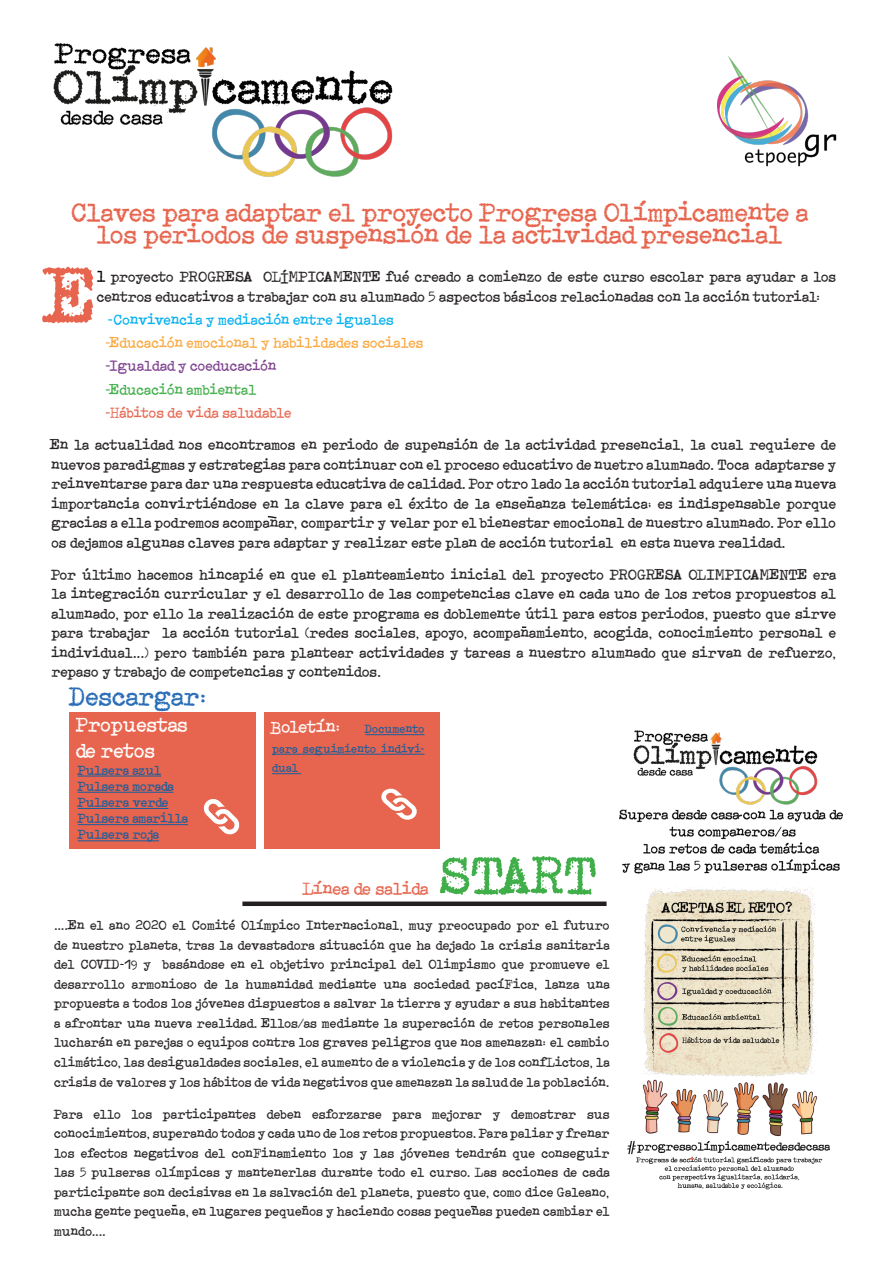
<style>
.page{position:relative;width:893px;height:1263px;background:#fff}
.page>*{position:absolute;margin:0;border:0;box-sizing:border-box;transform-origin:0 0}
.Body_Text{font:80.85px "Maquinade Escribir";color:#e7654e}
.t1{font:54px "Maquinade Escribir";color:#40ae49}
.Body_Text-2{font:27px/22.5px "Maquinade Escribir";color:#e7654e;text-align:center}
.t2{font:27px "Maquinade Escribir";color:#296db6}
.t3{font:21px "Maquinade Escribir";color:#fff}
.t4{font:18px "Maquinade Escribir";color:#e7654e}
.Body_Text-3{font:18px "Maquinade Escribir";letter-spacing:-.005em;color:#fff}
.Body_Text-4{font:15px/19.5px "Maquinade Escribir";letter-spacing:.01em;color:#231f20;text-align:justify}
.Body_Text-5{font:15px "Maquinade Escribir";letter-spacing:.015em;color:#faa63b}
.Body_Text-6{font:15px "Maquinade Escribir";letter-spacing:.01em;color:#00aeef}
.Body_Text-7{font:15px "Maquinade Escribir";letter-spacing:.005em;color:#e7654e}
.Body_Text-8{font:15px "Maquinade Escribir";letter-spacing:.01em;color:#7b3e8c}
.Body_Text-9{font:15px "Maquinade Escribir";letter-spacing:.015em;color:#40ae49}
.Body_Text-10{font:13.5px/19.5px "Maquinade Escribir";letter-spacing:.015em;color:#231f20;text-align:justify}
.t5{font:13.5px "Maquinade Escribir";color:#175d9e}
.Body_Text-11{font:12px/19.5px "Maquinade Escribir";letter-spacing:.02em;color:#175d9e;text-align:right}
.s1{font-size:16.5px;color:#000}
</style>
<div class="page">
<div style="left:69px;top:712px;width:186px;height:136px;background:#e7654e"></div>
<div style="left:264px;top:712px;width:175px;height:136px;background:#e7654e"></div>
<img style="left:718px;top:57px;width:119px;height:110px">
<svg style="left:204px;top:799px;width:36px;height:36px"></svg>
<img style="left:53px;top:43px;width:340px;height:134px">
<img style="left:619px;top:730px;width:224px;height:460px">
<hr style="left:366px;top:734px;width:58px;height:1px;background:#175d9e">
<hr style="left:272px;top:754px;width:152px;height:1px;background:#175d9e">
<svg style="left:272px;top:773px;width:29px;height:1px"></svg>
<svg style="left:381px;top:788px;width:36px;height:32px"></svg>
<hr style="left:78px;top:775px;width:83px;height:1px;background:#175d9e">
<hr style="left:78px;top:792px;width:96px;height:1px;background:#175d9e">
<hr style="left:78px;top:808px;width:90px;height:1px;background:#175d9e">
<hr style="left:78px;top:824px;width:110px;height:1px;background:#175d9e">
<hr style="left:78px;top:840px;width:81px;height:1px;background:#175d9e">
<div style="left:242px;top:901px;width:365px;height:5px;background:#231f20"></div>
<svg style="left:267px;top:516px;width:10px;height:3px"></svg>
<svg style="left:470px;top:1205px;width:7px;height:3px"></svg>
<svg style="left:736px;top:814px;width:8px;height:4px"></svg>
<p class="Body_Text-2" style="left:70px;top:202px;width:739px">Claves para adaptar el proyecto Progresa Olímpicamente a los periodos de suspensión de la actividad presencial</p>
<p class="Body_Text" style="left:51px;top:260px;width:47px">E</p>
<p class="Body_Text-4" style="left:97px;top:268px;width:741px"><span class="s1">l</span> proyecto“PROGRESA OLÍMPICAMENTE fué creado a comienzo de este curso escolar para ayudar a los centros educativos a trabajar con su alumnado 5 aspectos básicos relacionadas con la acción tutorial:</p>
<p class="Body_Text-6" style="left:108px;top:312px;width:287px">-Convivencia y mediación entre iguales</p>
<p class="Body_Text-5" style="left:105px;top:336px;width:319px">-Educación emocional y habilidades sociales</p>
<p class="Body_Text-8" style="left:105px;top:359px;width:172px">-Igualdad y coeducación</p>
<p class="Body_Text-9" style="left:105px;top:382px;width:152px">-Educación ambiental</p>
<p class="Body_Text-7" style="left:105px;top:405px;width:187px">-Hábitos de vida saludable</p>
<p class="Body_Text-4" style="left:51px;top:436px;width:786px">En la actualidad nos encontramos en periodo de supensión de la actividad presencial, la cual requiere de nuevos paradigmas y estrategias para continuar con el proceso educativo de nuetro alumnado. Toca adaptarse y reinventarse para dar una respuesta educativa de calidad. Por otro lado la acción tutorial adquiere una nueva importancia convirtiéndose en la clave para el éxito de la ensenanza telemática; es indispensable porque gracias a ella podremos acompanar, compartir y velar por el bienestar emocional de nuestro alumnado. Por ello os dejamos algunas claves para adaptar y realizar este plan de acción tutorial en esta nueva realidad.</p>
<p class="Body_Text-4" style="left:51px;top:565px;width:786px">Por último hacemos hincapié en que el planteamiento inicial del proyecto PROGRESA OLIMPICAMENTE era la integración curricular y el desarrollo de las competencias clave en cada uno de los retos propuestos al alumnado, por ello la realización de este programa es doblemente útil para estos periodos, puesto que sirve para trabajar la acción tutorial (redes sociales, apoyo, acompanamiento, acogida, conocimiento personal e individual...) pero también para plantear actividades y tareas a nuestro alumnado que sirvan de refuerzo, repaso y trabajo de competencias y contenidos.</p>
<p class="t3" style="left:76px;top:715px;width:114px">Propuestas</p>
<p class="t3" style="left:76px;top:740px;width:81px">de retos</p>
<p class="t2" style="left:71px;top:683px;width:137px">Descargar:</p>
<p class="Body_Text-3" style="left:272px;top:718px;width:70px">Boletín:</p>
<p class="Body_Text-11" style="left:272px;top:720px;width:154px">Documento<br>para seguimiento indivi-</p>
<p class="t5" style="left:78px;top:763px;width:85px">Pulsera azul</p>
<p class="Body_Text-11" style="left:272px;top:759px;width:28px">dual</p>
<p class="t5" style="left:78px;top:779px;width:97px">Pulsera morada</p>
<p class="t5" style="left:78px;top:796px;width:92px">Pulsera verde</p>
<p class="t5" style="left:78px;top:812px;width:112px">Pulsera amarilla</p>
<p class="t5" style="left:78px;top:828px;width:83px">Pulsera roja</p>
<p class="t1" style="left:439px;top:850px;width:160px">START</p>
<p class="Body_Text-10" style="left:54px;top:916px;width:557px">....En el ano 2020 el Comité Olímpico Internacional, muy preocupado por el futuro de nuestro planeta, tras la devastadora situación que ha dejado la crisis sanitaria del COVID-19 y basándose en el objetivo principal del Olimpismo que promueve el desarrollo armonioso de la humanidad mediante una sociedad pacíFica, lanza una propuesta a todos los jóvenes dispuestos a salvar la tierra y ayudar a sus habitantes a afrontar una nueva realidad. Ellos/as mediante la superación de retos personales lucharán en parejas o equipos contra los graves peligros que nos amenazan: el cambio climático, las desigualdades sociales, el aumento de a violencia y de los confLictos, la crisis de valores y los hábitos de vida negativos que amenazan la salud de la población.</p>
<p class="Body_Text-10" style="left:54px;top:1105px;width:557px">Para ello los participantes deben esforzarse para mejorar y demostrar sus conocimientos, superando todos y cada uno de los retos propuestos. Para paliar y frenar los efectos negativos del conFinamiento los y las jóvenes tendrán que conseguir las 5 pulseras olímpicas y mantenerlas durante todo el curso. Las acciones de cada participante son decisivas en la salvación del planeta, puesto que, como dice Galeano, mucha gente pequena, en lugares pequenos y haciendo cosas pequenas pueden cambiar el mundo....</p>
<p class="t4" style="left:304px;top:880px;width:126px">Línea de salida</p>
</div>
